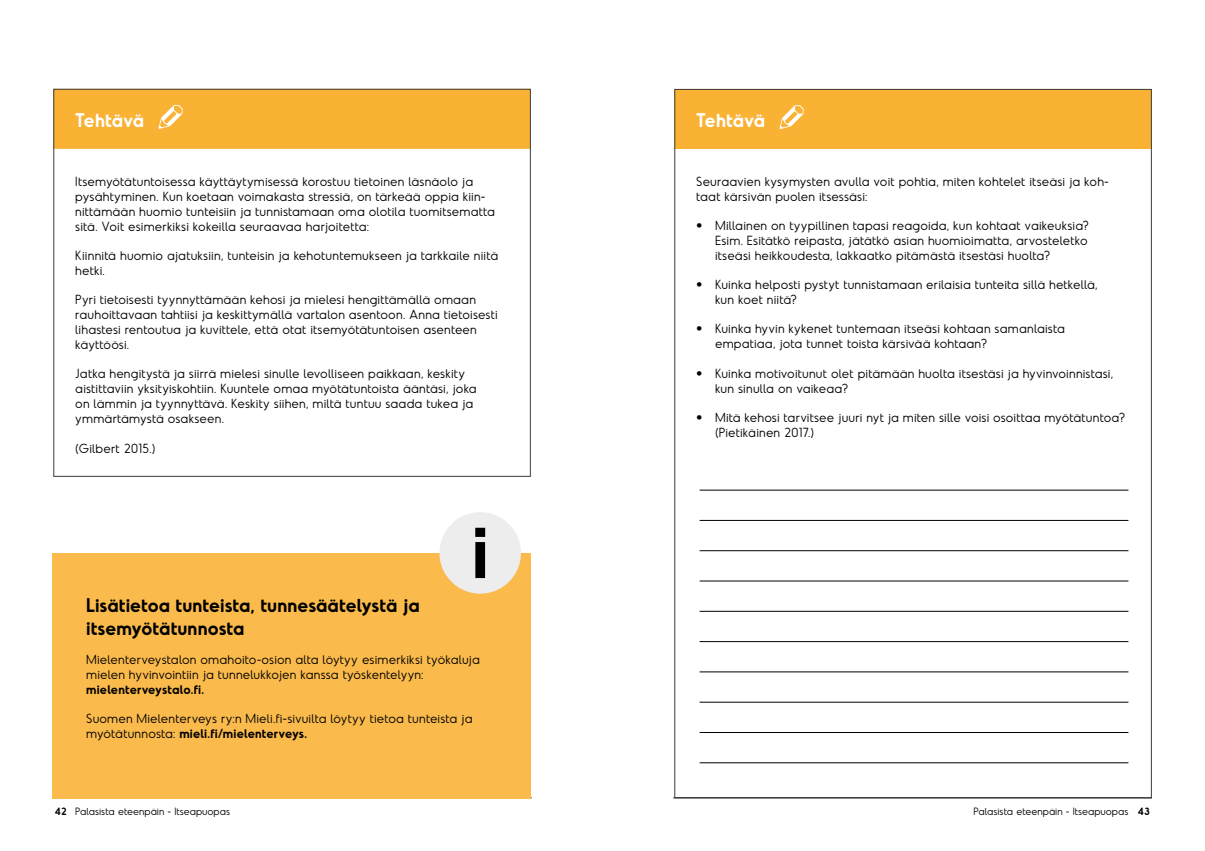
<style>
.page{position:relative;width:1205px;height:851px;background:#fff}
.page>*{position:absolute;margin:0;border:0;box-sizing:border-box;transform-origin:0 0}
.t1{font:600 18.75px/22.5px "Odudo Soft";letter-spacing:.005em;color:#000}
.t2{font:600 18.75px "Odudo Soft";letter-spacing:-.005em;color:#fff}
.t3{font:300 12.5px/15px "Odudo Soft";letter-spacing:.01em;color:#000}
.t4{font:600 12.5px "Odudo Soft";letter-spacing:.01em;color:#000}
.t5{font:300 10px "Odudo Soft";color:#000}
.s1{font-weight:600}
.s2{font-size:18.75px}
</style>
<div class="page">
<hr style="left:673px;top:797px;width:479px;height:1px;background:#000">
<svg style="left:159px;top:476px;width:24px;height:1px"></svg>
<div style="left:53px;top:89px;width:478px;height:60px;background:#f9b234"></div>
<div style="left:674px;top:89px;width:478px;height:60px;background:#f9b234"></div>
<hr style="left:699px;top:490px;width:429px;height:1px;background:#000">
<hr style="left:699px;top:520px;width:429px;height:1px;background:#000">
<hr style="left:699px;top:550px;width:429px;height:1px;background:#000">
<hr style="left:699px;top:580px;width:429px;height:1px;background:#000">
<hr style="left:699px;top:611px;width:429px;height:1px;background:#000">
<hr style="left:699px;top:641px;width:429px;height:1px;background:#000">
<hr style="left:699px;top:671px;width:429px;height:1px;background:#000">
<hr style="left:699px;top:701px;width:429px;height:1px;background:#000">
<hr style="left:699px;top:732px;width:429px;height:1px;background:#000">
<hr style="left:699px;top:762px;width:429px;height:1px;background:#000">
<div style="left:52px;top:553px;width:479px;height:245px;background:#faba4c"></div>
<div style="left:439px;top:512px;width:82px;height:81px;background:#ededed;border-radius:50%"></div>
<svg style="left:475px;top:527px;width:10px;height:51px"></svg>
<h1 class="t2" style="left:75px;top:108px;width:70px">Tehtävä</h1>
<p class="t3" style="left:75px;top:173px;width:421px">Itsemyötätuntoisessa käyttäytymisessä korostuu tietoinen läsnäolo ja pysähtyminen. Kun koetaan voimakasta stressiä, on tärkeää oppia kiin&shy;nittämään huomio tunteisiin ja tunnistamaan oma olotila tuomitsematta sitä. Voit esimerkiksi kokeilla seuraavaa harjoitetta:</p>
<p class="t3" style="left:75px;top:248px;width:424px">Kiinnitä huomio ajatuksiin, tunteisin ja kehotuntemukseen ja tarkkaile niitä hetki.</p>
<p class="t3" style="left:75px;top:292px;width:424px">Pyri tietoisesti tyynnyttämään kehosi ja mielesi hengittämällä omaan rauhoittavaan tahtiisi ja keskittymällä vartalon asentoon. Anna tietoisesti lihastesi rentoutua ja kuvittele, että otat itsemyötätuntoisen asenteen käyttöösi.</p>
<p class="t3" style="left:75px;top:366px;width:403px">Jatka hengitystä ja siirrä mielesi sinulle levolliseen paikkaan, keskity aistittaviin yksityiskohtiin. Kuuntele omaa myötätuntoista ääntäsi, joka on lämmin ja tyynnyttävä. Keskity siihen, miltä tuntuu saada tukea ja ymmärtämystä osakseen.</p>
<p class="t3" style="left:75px;top:440px;width:82px">(Gilbert 2015.)</p>
<h1 class="t1" style="left:86px;top:593px;width:335px">Lisätietoa tunteista, tunnesäätelystä ja itsemyötätunnosta</h1>
<p class="t3" style="left:86px;top:651px;width:395px">Mielenterveystalon omahoito-osion alta löytyy esimerkiksi työkaluja mielen hyvinvointiin ja tunnelukkojen kanssa työskentelyyn:</p>
<p class="t4" style="left:86px;top:681px;width:119px">mielenterveystalo.fi.</p>
<p class="t3" style="left:86px;top:711px;width:388px">Suomen Mielenterveys ry:n Mieli.fi-sivuilta löytyy tietoa tunteista ja myötätunnosta: <span class="s1">mieli.fi/mielenterveys.</span></p>
<h1 class="t2" style="left:696px;top:108px;width:70px">Tehtävä</h1>
<p class="t3" style="left:696px;top:173px;width:414px">Seuraavien kysymysten avulla voit pohtia, miten kohtelet itseäsi ja koh&shy;taat kärsivän puolen itsessäsi:</p>
<p class="t3" style="left:715px;top:218px;width:375px;text-indent:-19px"><span class="s2">•</span> Millainen on tyypillinen tapasi reagoida, kun kohtaat vaikeuksia?<br>Esim. Esitätkö reipasta, jätätkö asian huomioimatta, arvosteletko itseäsi heikkoudesta, lakkaatko pitämästä itsestäsi huolta?</p>
<p class="t3" style="left:715px;top:277px;width:384px;text-indent:-19px"><span class="s2">•</span> Kuinka helposti pystyt tunnistamaan erilaisia tunteita sillä hetkellä, kun koet niitä?</p>
<p class="t3" style="left:715px;top:321px;width:351px;text-indent:-19px"><span class="s2">•</span> Kuinka hyvin kykenet tuntemaan itseäsi kohtaan samanlaista empatiaa, jota tunnet toista kärsivää kohtaan?</p>
<p class="t3" style="left:715px;top:365px;width:400px;text-indent:-19px"><span class="s2">•</span> Kuinka motivoitunut olet pitämään huolta itsestäsi ja hyvinvoinnistasi, kun sinulla on vaikeaa?</p>
<p class="t3" style="left:715px;top:409px;width:412px;text-indent:-19px"><span class="s2">•</span> Mitä kehosi tarvitsee juuri nyt ja miten sille voisi osoittaa myötätuntoa? (Pietikäinen 2017.)</p>
<p class="t5" style="left:55px;top:804px;width:177px"><span class="s1">42</span> Palasista eteenpäin - Itseapuopas</p>
<p class="t5" style="left:973px;top:804px;width:178px">Palasista eteenpäin - Itseapuopas <span class="s1">43</span></p>
</div>
